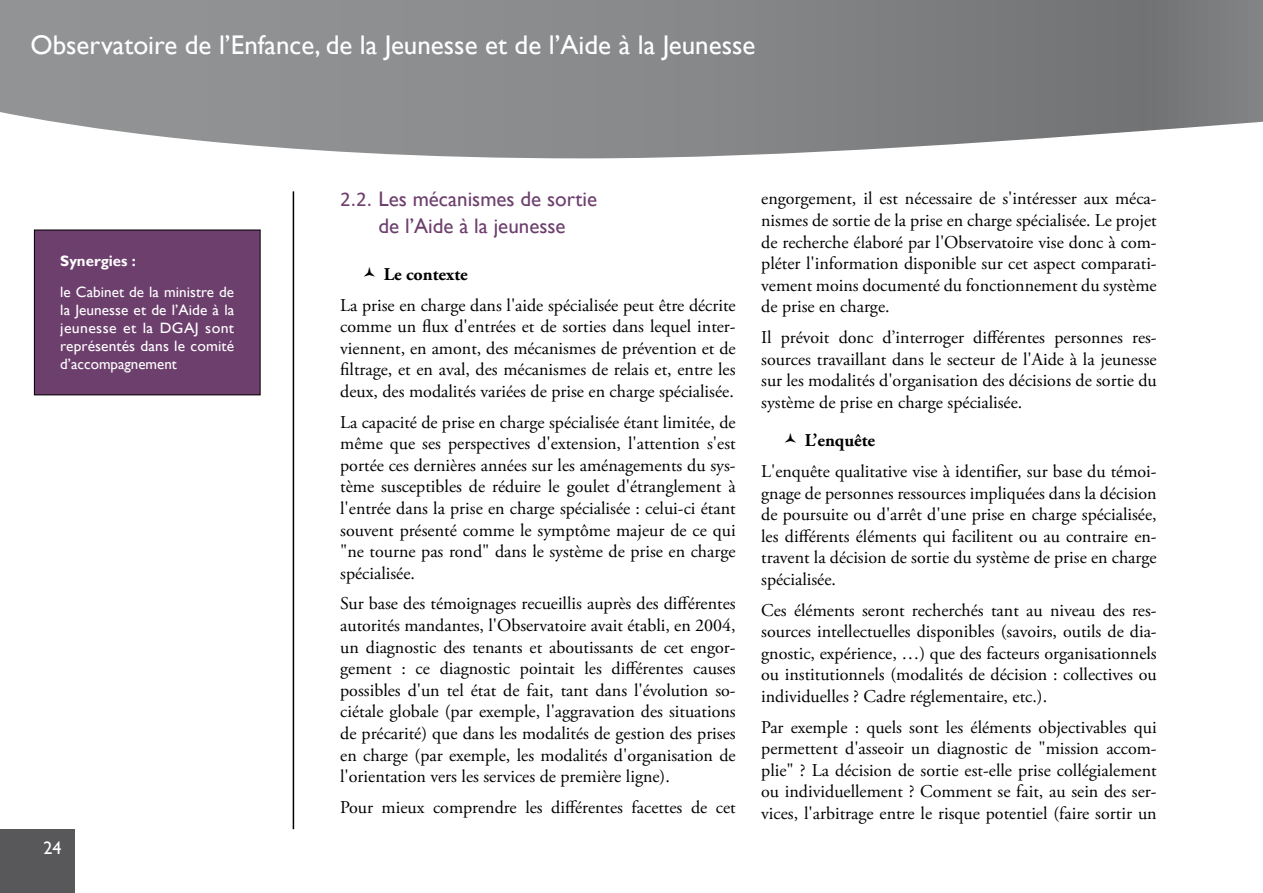
<style>
.page{position:relative;width:1263px;height:893px;background:#fff}
.page>*{position:absolute;margin:0;border:0;box-sizing:border-box;transform-origin:0 0}
.t1{font:27px "Gill Sans";color:#fff}
.t2{font:21px/27px "Gill Sans";color:#6d3f6d;text-align:center}
.t3{font:18px/21.6px "Adobe Garamond Pro";color:#000;text-align:justify}
.t4{font:700 18px "Adobe Garamond Pro";color:#000}
.t5{font:18px "Gill Sans";color:#fff}
.t6{font:15px/18px "Gill Sans";letter-spacing:.005em;color:#fff;text-align:justify}
.t7{font:700 15px "Gill Sans";color:#fff}
.s1{font-family:"Calibri"}
</style>
<div class="page">
<svg style="left:0;top:0;width:1262px;height:158px;background:#909193"></svg>
<hr style="left:293px;top:191px;width:1px;height:638px;background:#000">
<div style="left:0;top:829px;width:74px;height:64px;background:#58585a"></div>
<svg style="left:1262px;top:0;width:1px;height:122px"></svg>
<div style="left:34px;top:230px;width:226px;height:165px;background:#6d3f6d"></div>
<div style="left:34px;top:230px;width:227px;height:165px;border:1px solid #000"></div>
<h1 class="t1" style="left:30px;top:29px;width:726px">Observatoire de l’Enfance, de la Jeunesse et de l’Aide à la Jeunesse</h1>
<p class="t7" style="left:60px;top:252px;width:77px">Synergies :</p>
<p class="t6" style="left:60px;top:283px;width:176px">le Cabinet de la ministre de la Jeunesse et de l’Aide à la jeunesse et la DGAJ sont représentés dans le comité d’accompagnement</p>
<p class="t5" style="left:44px;top:838px;width:20px">24</p>
<p class="t2" style="left:340px;top:186px;width:258px"><span class="s1">2.2.</span> Les mécanismes de sortie de l’Aide à la jeunesse</p>
<p class="t4" style="left:384px;top:264px;width:86px">Le contexte</p>
<p class="t3" style="left:340px;top:295px;width:397px">La prise en charge dans l'aide spécialisée peut être décrite comme un flux d'entrées et de sorties dans lequel inter&shy;viennent, en amont, des mécanismes de prévention et de filtrage, et en aval, des mécanismes de relais et, entre les deux, des modalités variées de prise en charge spécialisée.</p>
<p class="t3" style="left:340px;top:412px;width:397px">La capacité de prise en charge spécialisée étant limitée, de même que ses perspectives d'extension, l'attention s'est portée ces dernières années sur les aménagements du sys&shy;tème susceptibles de réduire le goulet d'étranglement à l'entrée dans la prise en charge spécialisée : celui-ci étant souvent présenté comme le symptôme majeur de ce qui "ne tourne pas rond" dans le système de prise en charge spécialisée.</p>
<p class="t3" style="left:340px;top:593px;width:397px">Sur base des témoignages recueillis auprès des différentes autorités mandantes, l'Observatoire avait établi, en 2004, un diagnostic des tenants et aboutissants de cet engor&shy;gement : ce diagnostic pointait les différentes causes possibles d'un tel état de fait, tant dans l'évolution so&shy;ciétale globale (par exemple, l'aggravation des situations de précarité) que dans les modalités de gestion des prises en charge (par exemple, les modalités d'organisation de l'orientation vers les services de première ligne).</p>
<p class="t3" style="left:340px;top:797px;width:397px">Pour mieux comprendre les différentes facettes de cet</p>
<p class="t3" style="left:761px;top:189px;width:397px">engorgement, il est nécessaire de s'intéresser aux méca&shy;nismes de sortie de la prise en charge spécialisée. Le projet de recherche élaboré par l'Observatoire vise donc à com&shy;pléter l'information disponible sur cet aspect comparati&shy;vement moins documenté du fonctionnement du système de prise en charge.</p>
<p class="t3" style="left:761px;top:327px;width:397px">Il prévoit donc d’interroger différentes personnes res&shy;sources travaillant dans le secteur de l'Aide à la jeunesse sur les modalités d'organisation des décisions de sortie du système de prise en charge spécialisée.</p>
<p class="t4" style="left:805px;top:430px;width:72px">L’enquête</p>
<p class="t3" style="left:761px;top:461px;width:397px">L'enquête qualitative vise à identifier, sur base du témoi&shy;gnage de personnes ressources impliquées dans la décision de poursuite ou d'arrêt d'une prise en charge spécialisée, les différents éléments qui facilitent ou au contraire en&shy;travent la décision de sortie du système de prise en charge spécialisée.</p>
<p class="t3" style="left:761px;top:600px;width:397px">Ces éléments seront recherchés tant au niveau des res&shy;sources intellectuelles disponibles (savoirs, outils de dia&shy;gnostic, expérience, …) que des facteurs organisationnels ou institutionnels (modalités de décision : collectives ou individuelles ? Cadre réglementaire, etc.).</p>
<p class="t3" style="left:761px;top:717px;width:397px">Par exemple : quels sont les éléments objectivables qui permettent d'asseoir un diagnostic de "mission accom&shy;plie" ? La décision de sortie est-elle prise collégialement ou individuellement ? Comment se fait, au sein des ser&shy;vices, l'arbitrage entre le risque potentiel (faire sortir un</p>
</div>
